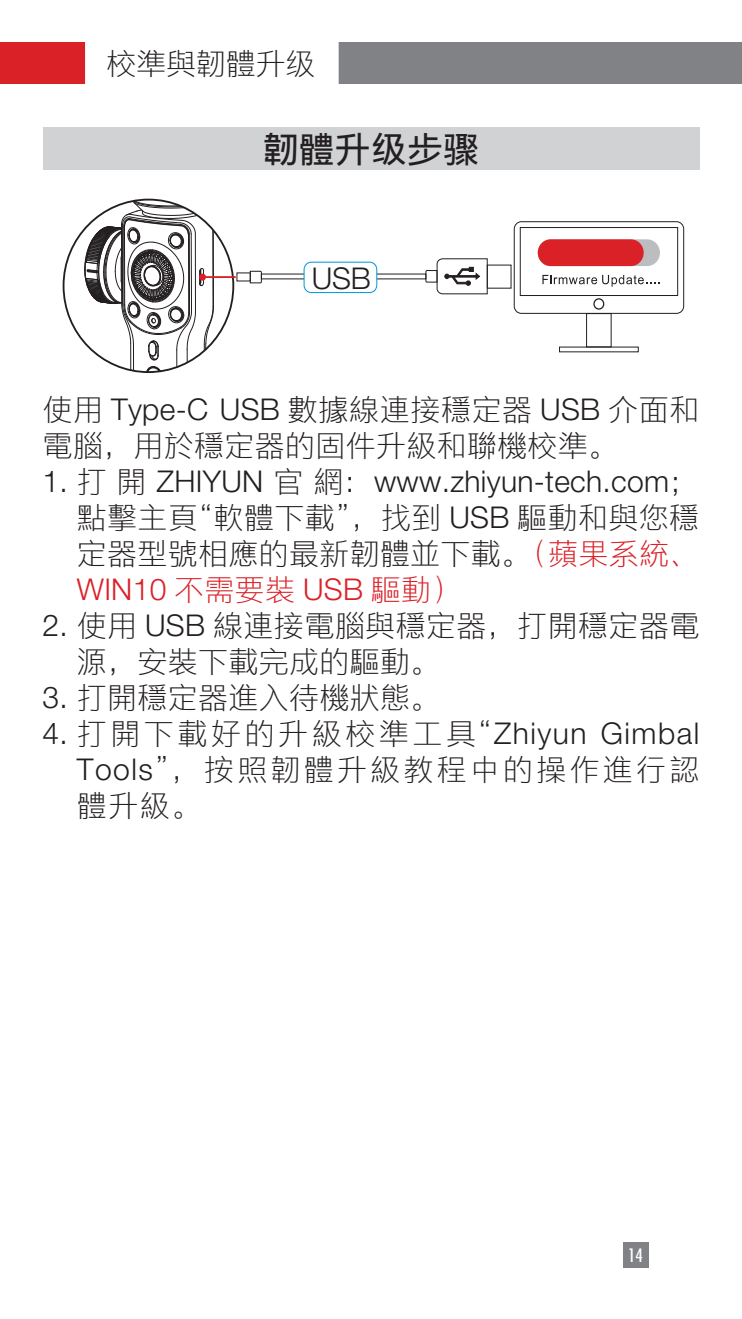
<style>
.page{position:relative;width:742px;height:1319px;background:#fff}
.page>*{position:absolute;margin:0;border:0;box-sizing:border-box;transform-origin:0 0}
.标题1{font:36px "M Ying Hei PRC W5";color:#231f20}
.正文无段前段后{font:30px/36px "M Ying Hei PRC W3";letter-spacing:.015em;color:#231f20}
.页码标题{font:30px "M Ying Hei PRC W3";letter-spacing:-.005em;color:#231f20}
.t1{font:condensed 18px "Futura LT";color:#fff}
.s1{color:#da2128}
</style>
<div class="page">
<div style="left:0;top:43px;width:85px;height:41px;background:#da2128"></div>
<div style="left:85px;top:43px;width:657px;height:41px;background:#808285"></div>
<div style="left:622px;top:1242px;width:26px;height:25px;background:#808285"></div>
<div style="left:43px;top:128px;width:656px;height:42px;background:#d1d2d4"></div>
<div style="left:593px;top:298px;width:11px;height:11px;border:1px solid #231f20;border-radius:50%"></div>
<div style="left:586px;top:313px;width:25px;height:34px;border:1px solid #231f20"></div>
<div style="left:537px;top:239px;width:123px;height:27px;background:#bcbdc0;border-radius:13px"></div>
<div style="left:537px;top:239px;width:106px;height:27px;background:#da2128;border-radius:13px"></div>
<svg style="left:542px;top:275px;width:117px;height:12px"></svg>
<svg style="left:425px;top:258px;width:63px;height:36px"></svg>
<svg style="left:249px;top:270px;width:13px;height:13px"></svg>
<div style="left:304px;top:262px;width:73px;height:31px;border:1px solid #0095d9;border-radius:7px"></div>
<div style="left:520px;top:227px;width:158px;height:69px;border:1px solid #231f20"></div>
<div style="left:514px;top:221px;width:170px;height:92px;border:1px solid #231f20;border-radius:7px"></div>
<svg style="left:84px;top:199px;width:130px;height:173px"></svg>
<hr style="left:202px;top:276px;width:34px;height:2px;background:#da2128">
<div style="left:199px;top:273px;width:7px;height:7px;background:#da2128;border-radius:50%"></div>
<div style="left:85px;top:42px;width:253px;height:42px;background:#fff"></div>
<p class="页码标题" style="left:106px;top:45px;width:211px">校準與韌體升级</p>
<p class="标题1" style="left:263px;top:127px;width:218px">韌體升级步骤</p>
<p class="正文无段前段后" style="left:312px;top:260px;width:61px">USB</p>
<p class="正文无段前段后" style="left:43px;top:390px;width:658px">使用 Type-C USB 數據線連接穩定器 USB 介面和電腦，用於穩定器的固件升級和聯機校準。</p>
<p class="正文无段前段后" style="left:77px;top:462px;width:624px;text-align:justify;text-indent:-34px">1. 打開 ZHIYUN 官網：www.zhiyun-tech.com；點擊主頁“軟體下載”，找到 USB 驅動和與您穩定器型號相應的最新韌體並下載。<span class="s1">（蘋果系統、WIN10 不需要裝 USB 驅動）</span></p>
<p class="正文无段前段后" style="left:77px;top:606px;width:624px;text-indent:-34px">2. 使用 USB 線連接電腦與穩定器，打開穩定器電源，安裝下載完成的驅動。</p>
<p class="正文无段前段后" style="left:43px;top:678px;width:399px">3. 打開穩定器進入待機狀態。</p>
<p class="正文无段前段后" style="left:77px;top:714px;width:624px;text-align:justify;text-indent:-34px">4. 打開下載好的升級校準工具“Zhiyun Gimbal Tools”，按照韌體升級教程中的操作進行認體升級。</p>
<p class="t1" style="left:628px;top:1244px;width:16px">14</p>
</div>
